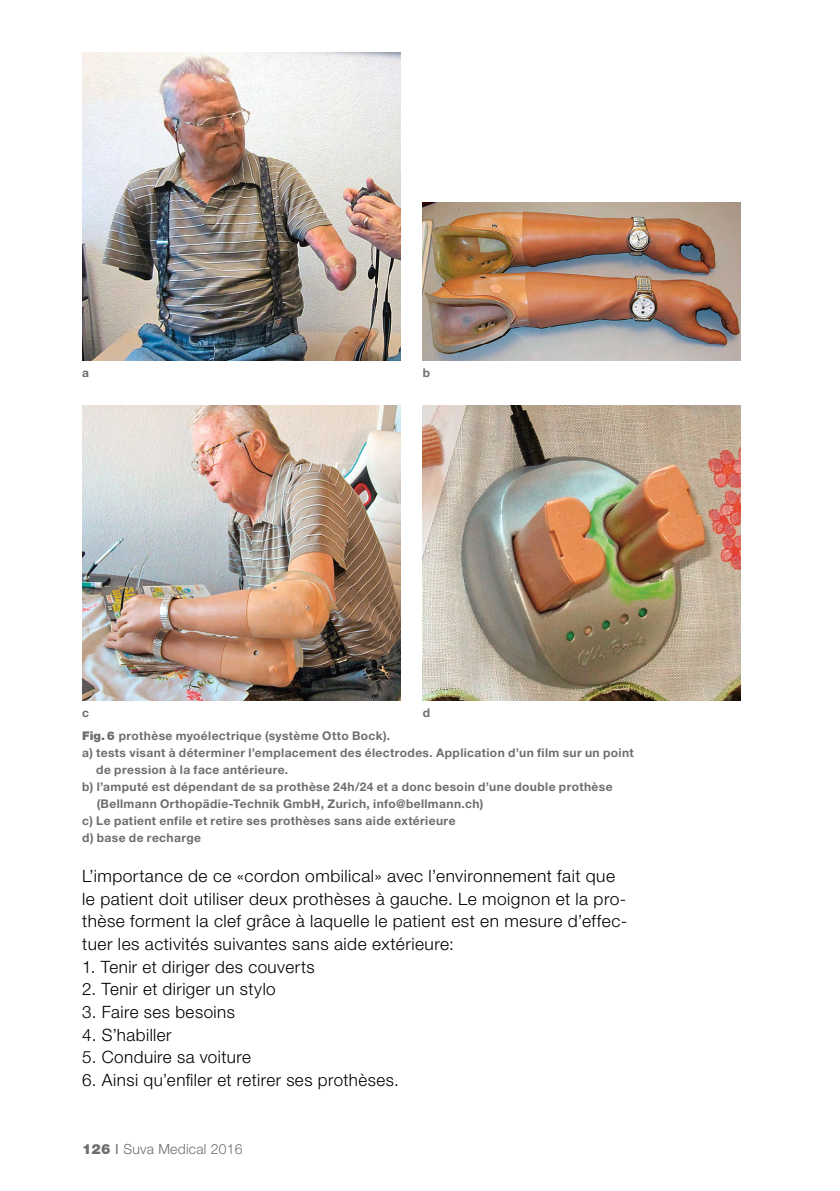
<style>
.page{position:relative;width:840px;height:1191px;background:#fff}
.page>*{position:absolute;margin:0;border:0;box-sizing:border-box;transform-origin:0 0}
.t1{font:300 17px/22.6px "Helvetica Neue LT Std";letter-spacing:.03em;color:#000}
.t2{font:300 14px "Helvetica Neue LT Std";letter-spacing:.015em;color:#6e6e6e}
.t3{font:700 12px/22.6px "Helvetica Neue LT Std";letter-spacing:.03em;color:#6e6e6e}
.s1{font-weight:900}
.s2{font-weight:400}
</style>
<div class="page">
<img style="left:82px;top:52px;width:318px;height:308px">
<img style="left:82px;top:405px;width:318px;height:295px">
<img style="left:422px;top:203px;width:318px;height:157px">
<img style="left:422px;top:405px;width:318px;height:295px">
<p class="t3" style="left:82px;top:361px;width:8px">a</p>
<p class="t3" style="left:422px;top:361px;width:9px">b</p>
<p class="t3" style="left:422px;top:701px;width:9px">d</p>
<p class="t3" style="left:82px;top:701px;width:309px">c<br><span class="s1">Fig.6</span> prothèse myoélectrique (système Otto Bock).</p>
<p class="t3" style="left:82px;top:741px;width:552px">a) tests visant à déterminer l’emplacement des électrodes. Application d’un film sur un point</p>
<p class="t3" style="left:96px;top:758px;width:193px">de pression à la face antérieure.</p>
<p class="t3" style="left:82px;top:775px;width:531px">b) l’amputé est dépendant de sa prothèse 24h/24 et a donc besoin d’une double prothèse</p>
<p class="t3" style="left:97px;top:792px;width:388px">(Bellmann Orthopädie-Technik GmbH, Zurich, info@bellmann.ch)</p>
<p class="t3" style="left:82px;top:809px;width:374px">c) Le patient enfile et retire ses prothèses sans aide extérieure</p>
<p class="t3" style="left:82px;top:826px;width:120px">d) base de recharge</p>
<p class="t1" style="left:82px;top:864px;width:546px">L’importance de ce «cordon ombilical» avec l’environnement fait que le patient doit utiliser deux prothèses à gauche. Le moignon et la pro&shy;thèse forment la clef grâce à laquelle le patient est en mesure d’effec&shy;tuer les activités suivantes sans aide extérieure:</p>
<p class="t1" style="left:82px;top:955px;width:234px">1. Tenir et diriger des couverts</p>
<p class="t1" style="left:82px;top:977px;width:195px">2. Tenir et diriger un stylo</p>
<p class="t1" style="left:82px;top:1000px;width:154px">3. Faire ses besoins</p>
<p class="t1" style="left:82px;top:1023px;width:91px">4. S’habiller</p>
<p class="t1" style="left:82px;top:1045px;width:170px">5. Conduire sa voiture</p>
<p class="t1" style="left:82px;top:1068px;width:318px">6. Ainsi qu’enfiler et retirer ses prothèses.</p>
<p class="t2" style="left:82px;top:1140px;width:162px"><span class="s1">126</span> <span class="s2">I</span> Suva Medical 2016</p>
</div>
